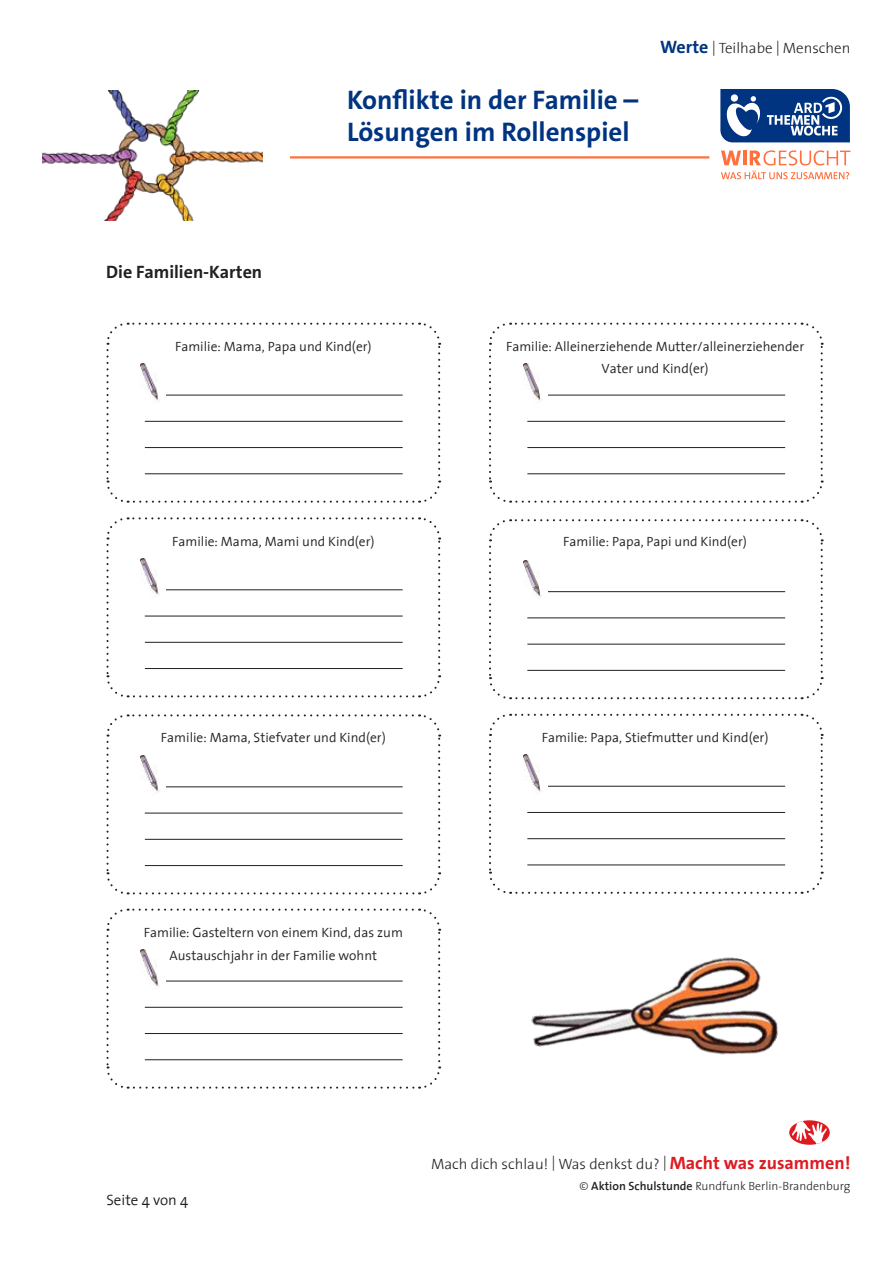
<style>
.page{position:relative;width:893px;height:1263px;background:#fff}
.page>*{position:absolute;margin:0;border:0;box-sizing:border-box;transform-origin:0 0}
.t1{font:700 27px/32.4px "The Sans C5";color:#003480}
.t2{font:700 18px "The Sans C5";color:#241f21}
.t3{font:300 15px "The Sans 3";color:#241f21}
.t4{font:300 15px "The Sans 4";color:#231f20}
.t5{font:300 13.5px/22.5px "The Sans 4";color:#241f21;text-align:center}
.t6{font:300 12px "The Sans 3";color:#241f21}
.s1{font-family:"The Sans C5";font-weight:700;font-size:18px;color:#003480}
.s2{font-family:"The Sans C5";font-weight:700;font-size:18px;color:#de1a21}
.s3{font-family:"The Sans 6";font-weight:600}
</style>
<div class="page">
<hr style="left:290px;top:156px;width:419px;height:3px;background:#ff703e">
<svg style="left:789px;top:1120px;width:41px;height:25px"></svg>
<svg style="left:792px;top:1120px;width:35px;height:25px"></svg>
<svg style="left:721px;top:150px;width:129px;height:29px"></svg>
<svg style="left:720px;top:89px;width:130px;height:53px;background:#38609c"></svg>
<img style="left:43px;top:90px;width:219px;height:130px">
<img style="left:531px;top:957px;width:247px;height:98px">
<svg style="left:106px;top:322px;width:335px;height:181px"></svg>
<svg style="left:106px;top:714px;width:335px;height:181px"></svg>
<svg style="left:106px;top:908px;width:335px;height:181px"></svg>
<svg style="left:489px;top:713px;width:335px;height:181px"></svg>
<svg style="left:489px;top:519px;width:335px;height:181px"></svg>
<svg style="left:489px;top:322px;width:335px;height:181px"></svg>
<svg style="left:106px;top:517px;width:335px;height:181px"></svg>
<hr style="left:145px;top:395px;width:258px;height:1px;background:#231f20">
<hr style="left:145px;top:473px;width:258px;height:1px;background:#231f20">
<hr style="left:145px;top:447px;width:258px;height:1px;background:#231f20">
<hr style="left:145px;top:421px;width:258px;height:1px;background:#231f20">
<div style="left:137px;top:364px;width:29px;height:40px;background:#fff"></div>
<img style="left:141px;top:364px;width:18px;height:39px">
<hr style="left:145px;top:786px;width:258px;height:1px;background:#231f20">
<hr style="left:145px;top:865px;width:258px;height:1px;background:#231f20">
<hr style="left:145px;top:839px;width:258px;height:1px;background:#231f20">
<hr style="left:145px;top:813px;width:258px;height:1px;background:#231f20">
<div style="left:137px;top:755px;width:29px;height:41px;background:#fff"></div>
<img style="left:141px;top:755px;width:19px;height:39px">
<hr style="left:145px;top:981px;width:258px;height:1px;background:#231f20">
<hr style="left:145px;top:1059px;width:258px;height:1px;background:#231f20">
<hr style="left:145px;top:1033px;width:258px;height:1px;background:#231f20">
<hr style="left:145px;top:1007px;width:258px;height:1px;background:#231f20">
<div style="left:137px;top:949px;width:29px;height:41px;background:#fff"></div>
<img style="left:141px;top:949px;width:18px;height:40px">
<hr style="left:527px;top:786px;width:258px;height:1px;background:#231f20">
<hr style="left:527px;top:864px;width:258px;height:1px;background:#231f20">
<hr style="left:527px;top:838px;width:258px;height:1px;background:#231f20">
<hr style="left:527px;top:812px;width:258px;height:1px;background:#231f20">
<div style="left:520px;top:755px;width:28px;height:40px;background:#fff"></div>
<img style="left:523px;top:755px;width:19px;height:37px">
<hr style="left:527px;top:591px;width:258px;height:1px;background:#231f20">
<hr style="left:527px;top:670px;width:258px;height:1px;background:#231f20">
<hr style="left:527px;top:644px;width:258px;height:1px;background:#231f20">
<hr style="left:527px;top:617px;width:258px;height:1px;background:#231f20">
<div style="left:520px;top:560px;width:28px;height:41px;background:#fff"></div>
<img style="left:523px;top:560px;width:19px;height:39px">
<hr style="left:527px;top:395px;width:258px;height:1px;background:#231f20">
<hr style="left:527px;top:473px;width:258px;height:1px;background:#231f20">
<hr style="left:527px;top:447px;width:258px;height:1px;background:#231f20">
<hr style="left:527px;top:421px;width:258px;height:1px;background:#231f20">
<div style="left:520px;top:364px;width:28px;height:40px;background:#fff"></div>
<img style="left:523px;top:364px;width:19px;height:37px">
<hr style="left:145px;top:589px;width:258px;height:1px;background:#231f20">
<hr style="left:145px;top:668px;width:258px;height:1px;background:#231f20">
<hr style="left:145px;top:642px;width:258px;height:1px;background:#231f20">
<hr style="left:145px;top:616px;width:258px;height:1px;background:#231f20">
<div style="left:137px;top:558px;width:29px;height:41px;background:#fff"></div>
<img style="left:141px;top:558px;width:19px;height:39px">
<h2 class="t2" style="left:106px;top:260px;width:157px">Die Familien-Karten</h2>
<h1 class="t1" style="left:347px;top:84px;width:293px">Konflikte in der Familie –<br>Lösungen im Rollenspiel</h1>
<p class="t3" style="left:660px;top:36px;width:192px"><span class="s1">Werte</span> | Teilhabe | Menschen</p>
<p class="t5" style="left:175px;top:335px;width:198px">Familie: Mama, Papa und Kind(er)</p>
<p class="t5" style="left:172px;top:530px;width:204px">Familie: Mama, Mami und Kind(er)</p>
<p class="t5" style="left:506px;top:335px;width:300px">Familie: Alleinerziehende Mutter/alleinerziehender<br>Vater und Kind(er)</p>
<p class="t5" style="left:563px;top:530px;width:185px">Familie: Papa, Papi und Kind(er)</p>
<p class="t5" style="left:161px;top:726px;width:226px">Familie: Mama, Stiefvater und Kind(er)</p>
<p class="t5" style="left:542px;top:726px;width:228px">Familie: Papa, Stiefmutter und Kind(er)</p>
<p class="t5" style="left:144px;top:921px;width:261px">Familie: Gasteltern von einem Kind, das zum<br>Austauschjahr in der Familie wohnt</p>
<p class="t4" style="left:106px;top:1188px;width:83px">Seite 4 von 4</p>
<p class="t3" style="left:431px;top:1151px;width:421px">Mach dich schlau! | Was denkst du? | <span class="s2">Macht was zusammen!</span></p>
<p class="t6" style="left:580px;top:1176px;width:272px">© <span class="s3">Aktion Schulstunde</span> Rundfunk Berlin-Brandenburg</p>
</div>
